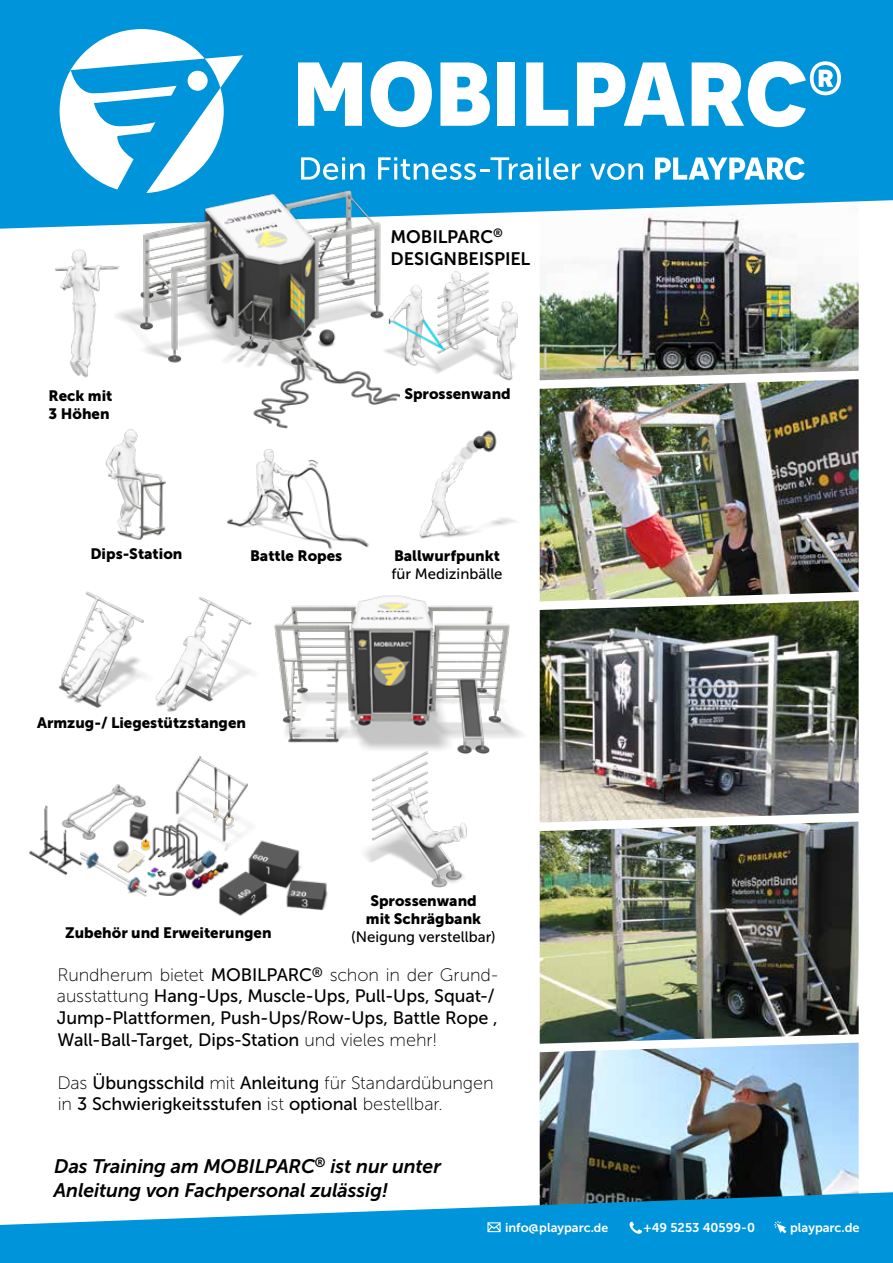
<style>
.page{position:relative;width:893px;height:1263px;background:#fff}
.page>*{position:absolute;margin:0;border:0;box-sizing:border-box;transform-origin:0 0}
.t1{font:italic 19.5px/23.4px "Museo Sans 700";letter-spacing:-.005em;color:#000}
.t2{font:18px/21.6px "Museo Sans 500";letter-spacing:-.005em;color:#000}
.t3{font:18px "Museo Sans 100";letter-spacing:-.005em;color:#000}
.t4{font:18px/21.6px "Museo Sans 700";letter-spacing:-.005em;color:#000}
.t5{font:15px/18px "Museo Sans 900";color:#000}
.t6{font:15px "Museo Sans 500";color:#000}
.t7{font:12.75px "Museo Sans 700";color:#fff}
.s1{font-family:"Museo Sans 500"}
.s2{font-family:"Museo Sans 100"}
.s3{font-size:12.3px}
</style>
<div class="page">
<img style="left:540px;top:229px;width:319px;height:963px">
<img style="left:274px;top:588px;width:276px;height:214px">
<img style="left:399px;top:249px;width:144px;height:147px">
<img style="left:227px;top:449px;width:143px;height:101px">
<img style="left:105px;top:429px;width:61px;height:111px">
<img style="left:58px;top:591px;width:87px;height:117px">
<img style="left:155px;top:597px;width:97px;height:115px">
<svg style="left:0;top:0;width:893px;height:229px;background:#169ddd"></svg>
<img style="left:114px;top:176px;width:285px;height:253px">
<img style="left:55px;top:240px;width:125px;height:141px">
<img style="left:328px;top:748px;width:169px;height:140px">
<img style="left:391px;top:424px;width:125px;height:115px">
<img style="left:29px;top:756px;width:315px;height:160px">
<svg style="left:0;top:1192px;width:893px;height:71px;fill:#0095db"></svg>
<hr style="left:889px;top:1225px;width:4px;height:38px;background:#0095db">
<svg style="left:60px;top:29px;width:183px;height:164px"></svg>
<div style="left:188px;top:71px;width:20px;height:20px;background:#fff;border-radius:50%"></div>
<svg style="left:298px;top:62px;width:64px;height:64px"></svg>
<svg style="left:371px;top:61px;width:61px;height:66px"></svg>
<svg style="left:440px;top:62px;width:50px;height:64px"></svg>
<div style="left:498px;top:62px;width:17px;height:64px;background:#fff"></div>
<svg style="left:526px;top:62px;width:42px;height:64px"></svg>
<svg style="left:577px;top:62px;width:108px;height:64px"></svg>
<svg style="left:692px;top:61px;width:149px;height:66px"></svg>
<svg style="left:301px;top:157px;width:64px;height:23px"></svg>
<svg style="left:378px;top:157px;width:203px;height:23px"></svg>
<svg style="left:590px;top:163px;width:53px;height:17px"></svg>
<svg style="left:655px;top:157px;width:150px;height:23px"></svg>
<svg style="left:629px;top:1222px;width:13px;height:12px"></svg>
<svg style="left:487px;top:1222px;width:14px;height:10px"></svg>
<svg style="left:774px;top:1221px;width:12px;height:12px"></svg>
<p class="t5" style="left:49px;top:387px;width:65px">Reck mit<br>3 Höhen</p>
<p class="t5" style="left:90px;top:545px;width:93px">Dips-Station</p>
<p class="t4" style="left:391px;top:226px;width:141px">MOBILPARC<sup>®<br></sup>DESIGNBEISPIEL</p>
<p class="t5" style="left:404px;top:384px;width:108px">Sprossenwand</p>
<p class="t5" style="left:250px;top:547px;width:94px">Battle Ropes</p>
<p class="t5" style="left:394px;top:547px;width:107px">Ballwurfpunkt</p>
<p class="t6" style="left:391px;top:566px;width:113px">für Medizinbälle</p>
<p class="t5" style="left:37px;top:714px;width:210px">Armzug-/ Liegestützstangen</p>
<p class="t5" style="left:366px;top:892px;width:117px">Sprossenwand mit Schrägbank</p>
<p class="t5" style="left:65px;top:924px;width:208px">Zubehör und Erweiterungen</p>
<p class="t6" style="left:351px;top:929px;width:146px">(Neigung verstellbar)</p>
<p class="t3" style="left:57px;top:965px;width:442px">Rundherum bietet <span class="s1">MOBILPARC</span><sup>®</sup> schon in der Grund-</p>
<p class="t2" style="left:57px;top:985px;width:442px"><span class="s2">ausstattung</span> Hang-Ups, Muscle-Ups, Pull-Ups, Squat-/<br>Jump-Plattformen, Push-Ups/Row-Ups, Battle Rope ,<br>Wall-Ball-Target, Dips-Station <span class="s2">und vieles mehr!</span></p>
<p class="t3" style="left:57px;top:1073px;width:438px">Das <span class="s1">Übungsschild</span> mit <span class="s1">Anleitung</span> für Standardübungen</p>
<p class="t2" style="left:58px;top:1093px;width:386px"><span class="s2">in</span> 3 Schwierigkeitsstufen <span class="s2">ist</span> optional <span class="s2">bestellbar.</span></p>
<p class="t1" style="left:54px;top:1155px;width:389px">Das Training am MOBILPARC<sup>®</sup> ist nur unter<br>Anleitung von Fachpersonal zulässig!</p>
<p class="t7" style="left:505px;top:1220px;width:105px">info@playparc.<span class="s3">de</span></p>
<p class="t7" style="left:644px;top:1220px;width:113px">+49 5253 40599-0</p>
<p class="t7" style="left:790px;top:1220px;width:71px">playparc.de</p>
</div>
